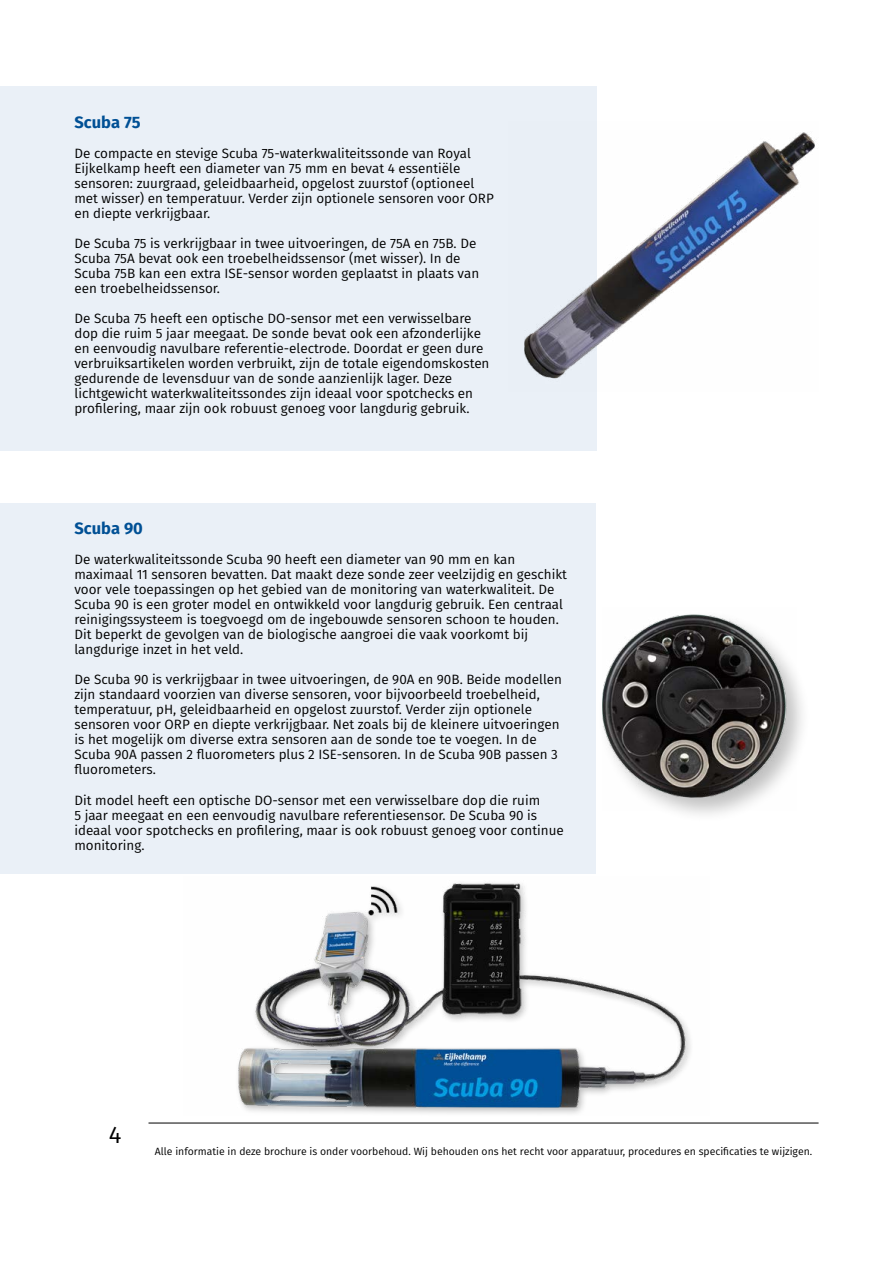
<style>
.page{position:relative;width:893px;height:1263px;background:#fff}
.page>*{position:absolute;margin:0;border:0;box-sizing:border-box;transform-origin:0 0}
.t1{font:24px "Fira Sans";color:#000}
.t2{font:700 16.5px "Fira Sans";color:#005095}
.t3{font:13.5px/15px "Fira Sans";color:#000}
.t4{font:10.5px "Fira Sans";color:#000}
</style>
<div class="page">
<hr style="left:148px;top:1123px;width:671px;height:1px;background:#000">
<div style="left:0;top:86px;width:597px;height:365px;background:#eaf0f7"></div>
<div style="left:0;top:503px;width:595px;height:371px;background:#eaf0f7"></div>
<img style="left:602px;top:614px;width:194px;height:196px">
<img style="left:524px;top:132px;width:291px;height:247px">
<img style="left:237px;top:882px;width:454px;height:232px">
<p class="t2" style="left:74px;top:111px;width:68px">Scuba 75</p>
<p class="t3" style="left:74px;top:146px;width:421px">De compacte en stevige Scuba 75-waterkwaliteitssonde van Royal Eijkelkamp heeft een diameter van 75 mm en bevat 4 essentiële sensoren: zuurgraad, geleidbaarheid, opgelost zuurstof (optioneel met wisser) en temperatuur. Verder zijn optionele sensoren voor ORP en diepte verkrijgbaar.</p>
<p class="t3" style="left:74px;top:236px;width:406px">De Scuba 75 is verkrijgbaar in twee uitvoeringen, de 75A en 75B. De Scuba 75A bevat ook een troebelheidssensor (met wisser). In de Scuba 75B kan een extra ISE-sensor worden geplaatst in plaats van een troebelheidssensor.</p>
<p class="t3" style="left:74px;top:311px;width:417px">De Scuba 75 heeft een optische DO-sensor met een verwisselbare dop die ruim 5 jaar meegaat. De sonde bevat ook een afzonderlijke en eenvoudig navulbare referentie-electrode. Doordat er geen dure verbruiksartikelen worden verbruikt, zijn de totale eigendomskosten gedurende de levensduur van de sonde aanzienlijk lager. Deze lichtgewicht waterkwaliteitssondes zijn ideaal voor spotchecks en profilering, maar zijn ook robuust genoeg voor langdurig gebruik.</p>
<p class="t2" style="left:74px;top:517px;width:70px">Scuba 90</p>
<p class="t3" style="left:74px;top:552px;width:494px">De waterkwaliteitssonde Scuba 90 heeft een diameter van 90 mm en kan maximaal 11 sensoren bevatten. Dat maakt deze sonde zeer veelzijdig en geschikt voor vele toepassingen op het gebied van de monitoring van waterkwaliteit. De Scuba 90 is een groter model en ontwikkeld voor langdurig gebruik. Een centraal reinigingssysteem is toegvoegd om de ingebouwde sensoren schoon te houden.<br>Dit beperkt de gevolgen van de biologische aangroei die vaak voorkomt bij langdurige inzet in het veld.</p>
<p class="t3" style="left:74px;top:672px;width:489px">De Scuba 90 is verkrijgbaar in twee uitvoeringen, de 90A en 90B. Beide modellen zijn standaard voorzien van diverse sensoren, voor bijvoorbeeld troebelheid, temperatuur, pH, geleidbaarheid en opgelost zuurstof. Verder zijn optionele sensoren voor ORP en diepte verkrijgbaar. Net zoals bij de kleinere uitvoeringen is het mogelijk om diverse extra sensoren aan de sonde toe te voegen. In de Scuba 90A passen 2 fluorometers plus 2 ISE-sensoren. In de Scuba 90B passen 3 fluorometers.</p>
<p class="t3" style="left:74px;top:792px;width:491px">Dit model heeft een optische DO-sensor met een verwisselbare dop die ruim<br>5 jaar meegaat en een eenvoudig navulbare referentiesensor. De Scuba 90 is ideaal voor spotchecks en profilering, maar is ook robuust genoeg voor continue monitoring.</p>
<h1 class="t1" style="left:109px;top:1117px;width:14px">4</h1>
<p class="t4" style="left:155px;top:1143px;width:659px">Alle informatie in deze brochure is onder voorbehoud. Wij behouden ons het recht voor apparatuur, procedures en specificaties te wijzigen.</p>
</div>
